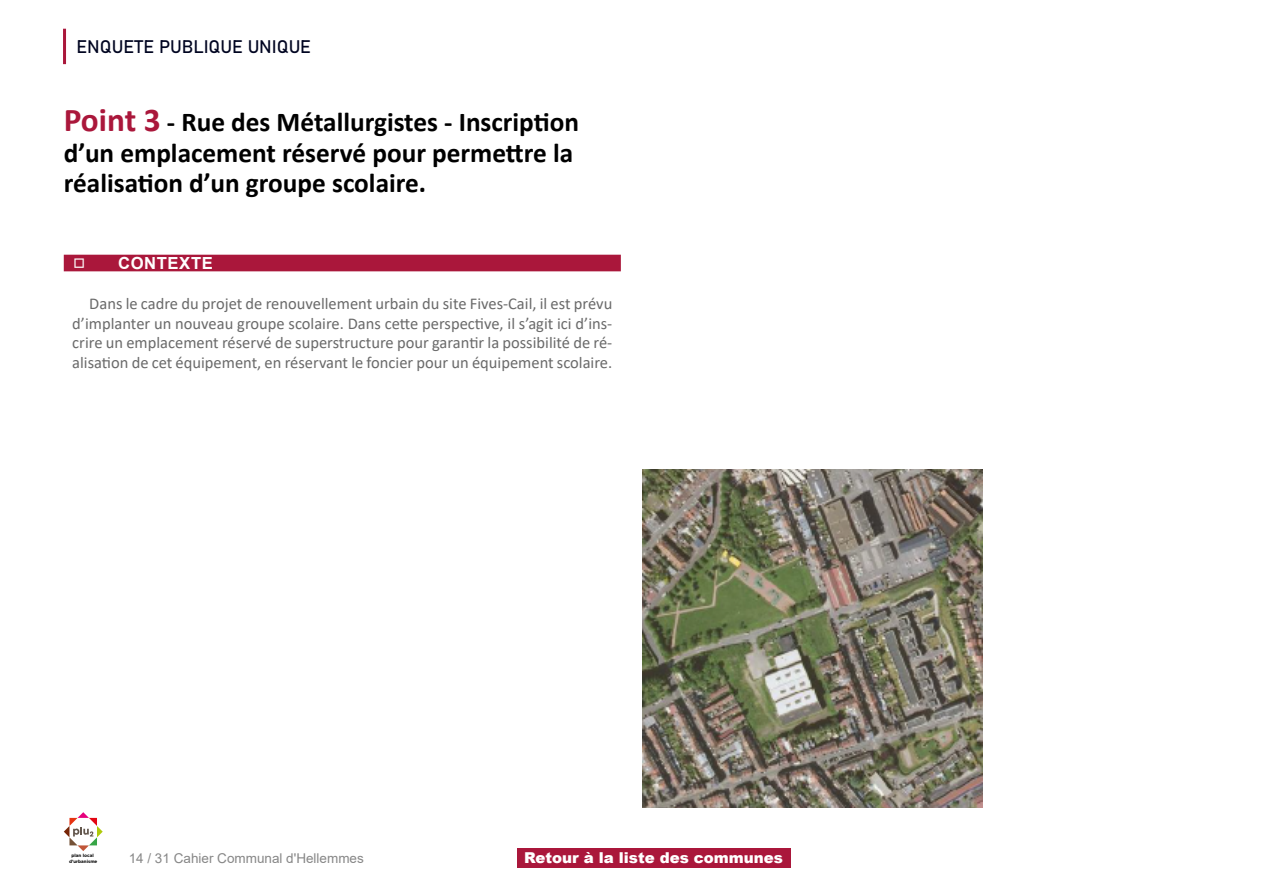
<style>
.page{position:relative;width:1263px;height:893px;background:#fff}
.page>*{position:absolute;margin:0;border:0;box-sizing:border-box;transform-origin:0 0}
.t1{font:700 27.3px/30.3px "Calibri";color:#000}
.t2{font:18px "Bahnschrift";color:#000521}
.t3{font:700 16.65px "Arial";letter-spacing:.035em;color:#fff}
.t4{font:16.5px/19.5px "Calibri";color:#6a6a6a;text-align:justify}
.t5{font:900 15px "Arial";color:#fff}
.t6{font:13.5px "Arial";color:#878787}
.t7{font:700 4.5px/5.4px "Gotham";color:#000;text-align:center}
.s1{font-size:33.3px;color:#aa173b}
</style>
<div class="page">
<hr style="left:63px;top:29px;width:3px;height:35px;background:#aa173b">
<svg style="left:64px;top:812px;width:39px;height:39px"></svg>
<div style="left:517px;top:848px;width:273px;height:20px;background:#aa173b"></div>
<div style="left:64px;top:255px;width:557px;height:16px;background:#aa173b"></div>
<img style="left:642px;top:469px;width:341px;height:338px">
<p class="t2" style="left:77px;top:33px;width:236px">ENQUETE PUBLIQUE UNIQUE</p>
<h1 class="t1" style="left:64px;top:107px;width:517px"><span class="s1">Point 3</span> - Rue des Métallurgistes - Inscription d’un emplacement réservé pour permettre la réalisation d’un groupe scolaire.</h1>
<p class="t3" style="left:73px;top:252px;width:142px">◻ CONTEXTE</p>
<p class="t4" style="left:72px;top:294px;width:541px;text-indent:17px">Dans le cadre du projet de renouvellement urbain du site Fives-Cail, il est prévu d’implanter un nouveau groupe scolaire. Dans cette perspective, il s’agit ici d’ins&shy;crire un emplacement réservé de superstructure pour garantir la possibilité de ré&shy;alisation de cet équipement, en réservant le foncier pour un équipement scolaire.</p>
<p class="t7" style="left:69px;top:853px;width:30px">plan local d’urbanisme</p>
<p class="t6" style="left:129px;top:849px;width:237px">14 / 31 Cahier Communal d'Hellemmes</p>
<p class="t5" style="left:524px;top:847px;width:260px">Retour à la liste des communes</p>
</div>
